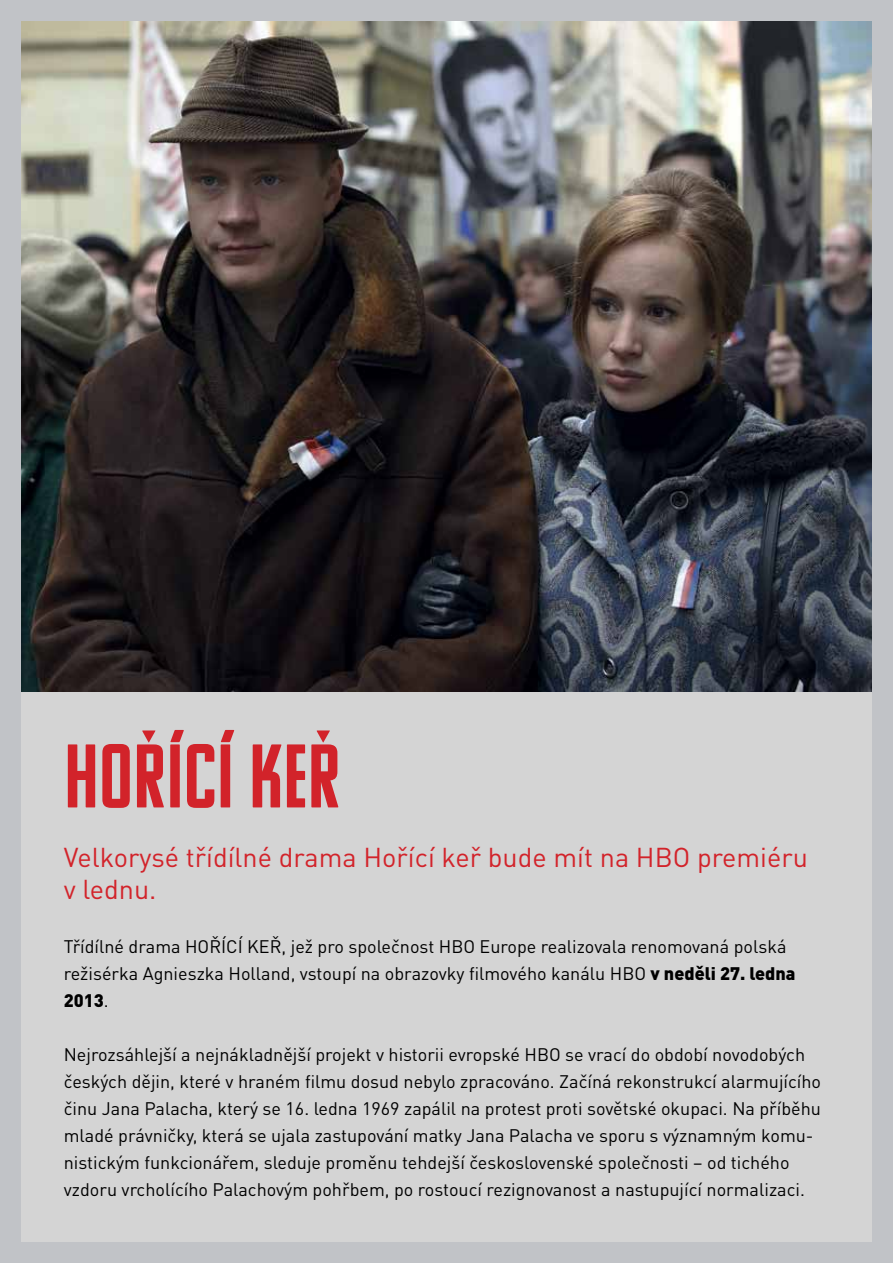
<style>
.page{position:relative;width:893px;height:1263px;background:#c1c3c7}
.page>*{position:absolute;margin:0;border:0;box-sizing:border-box;transform-origin:0 0}
.t1{font:90px "Komu A";color:#d2232a}
.t2{font:27px/32.4px "DIN Pro";color:#d2232a}
.t3{font:18px/27px "DIN Pro";color:#000}
.s1{font-weight:900}
</style>
<div class="page">
<div style="left:21px;top:21px;width:851px;height:1221px;background:#d4d4d4"></div>
<img style="left:21px;top:21px;width:851px;height:670px">
<h1 class="t1" style="left:64px;top:730px;width:278px">HOŘÍCÍ KEŘ</h1>
<h2 class="t2" style="left:64px;top:840px;width:746px">Velkorysé třídílné drama Hořící keř bude mít na HBO premiéru v lednu.</h2>
<p class="t3" style="left:64px;top:932px;width:733px">Třídílné drama HOŘÍCÍ KEŘ, jež pro společnost HBO Europe realizovala renomovaná polská režisérka Agnieszka Holland, vstoupí na obrazovky filmového kanálu HBO <span class="s1">v neděli 27. ledna<br>2013</span>.</p>
<p class="t3" style="left:64px;top:1040px;width:759px">Nejrozsáhlejší a nejnákladnější projekt v historii evropské HBO se vrací do období novodobých českých dějin, které v hraném filmu dosud nebylo zpracováno. Začíná rekonstrukcí alarmujícího činu Jana Palacha, který se 16. ledna 1969 zapálil na protest proti sovětské okupaci. Na příběhu mladé právničky, která se ujala zastupování matky Jana Palacha ve sporu s významným komu&shy;nistickým funkcionářem, sleduje proměnu tehdejší československé společnosti – od tichého vzdoru vrcholícího Palachovým pohřbem, po rostoucí rezignovanost a nastupující normalizaci.</p>
</div>
